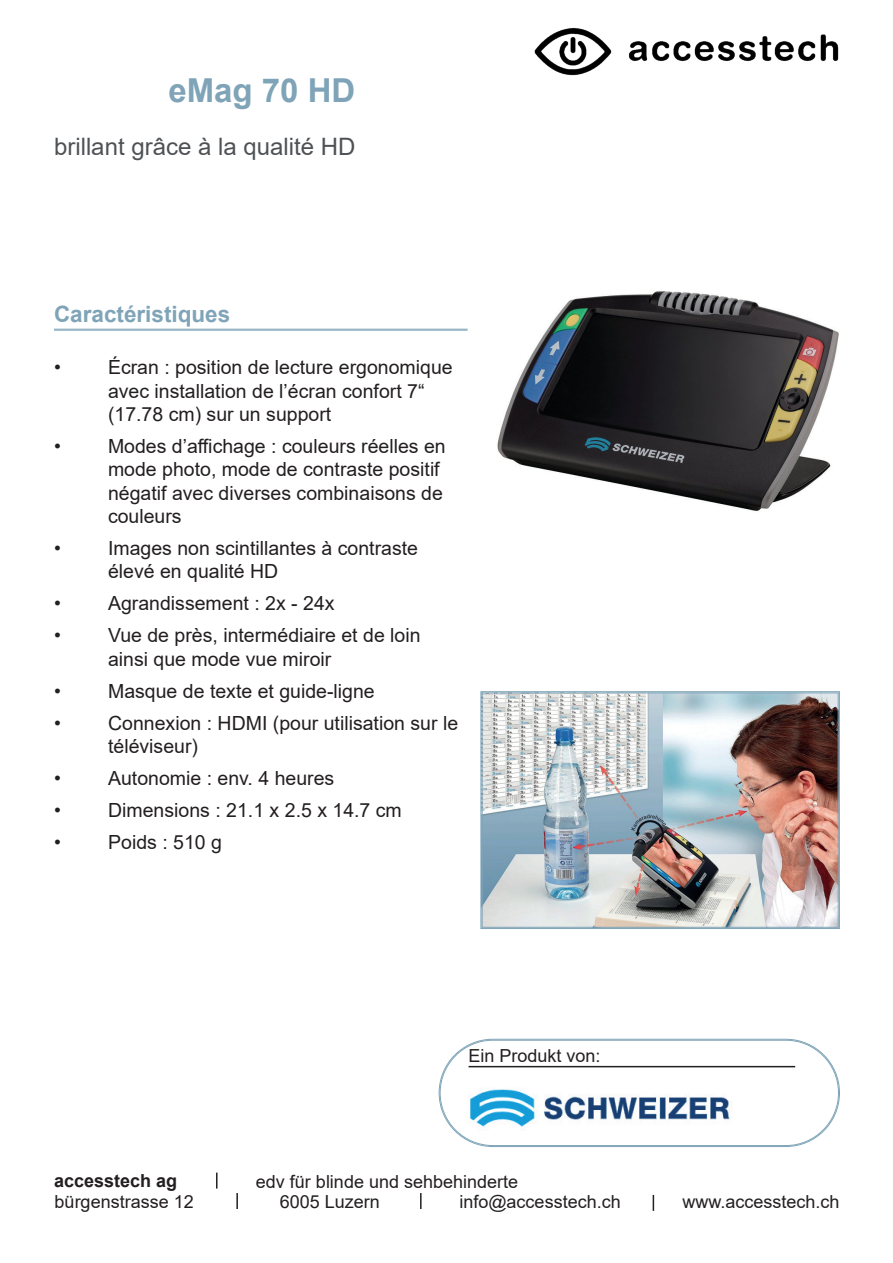
<style>
.page{position:relative;width:893px;height:1263px;background:#fff}
.page>*{position:absolute;margin:0;border:0;box-sizing:border-box;transform-origin:0 0}
.t1{font:700 33px "Arial";color:#7fa4b8}
.t2{font:24px "Arial";color:#4f5255}
.t3{font:700 22.5px "Arial";color:#7fa4b8}
.t4{font:19.5px/23.4px "Arial";color:#231f20}
.t5{font:18px "Arial";color:#231f20}
.t6{font:700 18px "Arial";color:#231f20}
</style>
<div class="page">
<img style="left:463px;top:291px;width:376px;height:220px">
<svg style="left:216px;top:1172px;width:2px;height:16px"></svg>
<svg style="left:236px;top:1193px;width:2px;height:16px"></svg>
<svg style="left:420px;top:1193px;width:2px;height:16px"></svg>
<svg style="left:653px;top:1195px;width:1px;height:16px"></svg>
<img style="left:534px;top:28px;width:305px;height:48px">
<div style="left:440px;top:1040px;width:399px;height:106px;border:1px solid #7fa4b8;border-radius:53px"></div>
<hr style="left:469px;top:1066px;width:326px;height:1px;background:#231f20">
<hr style="left:54px;top:330px;width:414px;height:1px;background:#7fa4b8">
<hr style="left:54px;top:329px;width:414px;height:1px;background:#7fa4b8">
<img style="left:470px;top:1089px;width:260px;height:39px">
<img style="left:480px;top:691px;width:360px;height:238px">
<div style="left:482px;top:693px;width:356px;height:234px;border:1px solid #7fa4b8"></div>
<h1 class="t1" style="left:168px;top:67px;width:189px">eMag 70 HD</h1>
<p class="t2" style="left:54px;top:130px;width:303px">brillant grâce à la qualité HD</p>
<p class="t3" style="left:54px;top:299px;width:178px">Caractéristiques</p>
<p class="t4" style="left:54px;top:356px;width:8px">•</p>
<p class="t4" style="left:108px;top:356px;width:346px">Écran : position de lecture ergonomique avec installation de l’écran confort 7“ (17.78 cm) sur un support</p>
<p class="t4" style="left:54px;top:434px;width:8px">•</p>
<p class="t4" style="left:108px;top:434px;width:339px">Modes d’affichage : couleurs réelles en mode photo, mode de contraste positif négatif avec diverses combinaisons de couleurs</p>
<p class="t4" style="left:54px;top:536px;width:8px">•</p>
<p class="t4" style="left:108px;top:536px;width:311px">Images non scintillantes à contraste élevé en qualité HD</p>
<p class="t4" style="left:54px;top:592px;width:8px">•</p>
<p class="t4" style="left:108px;top:592px;width:228px">Agrandissement : 2x - 24x</p>
<p class="t4" style="left:54px;top:624px;width:8px">•</p>
<p class="t4" style="left:108px;top:624px;width:314px">Vue de près, intermédiaire et de loin ainsi que mode vue miroir</p>
<p class="t4" style="left:54px;top:679px;width:8px">•</p>
<p class="t4" style="left:108px;top:679px;width:268px">Masque de texte et guide-ligne</p>
<p class="t4" style="left:54px;top:711px;width:8px">•</p>
<p class="t4" style="left:108px;top:711px;width:352px">Connexion : HDMI (pour utilisation sur le téléviseur)</p>
<p class="t4" style="left:54px;top:766px;width:8px">•</p>
<p class="t4" style="left:108px;top:766px;width:228px">Autonomie : env. 4 heures</p>
<p class="t4" style="left:54px;top:798px;width:8px">•</p>
<p class="t4" style="left:108px;top:798px;width:295px">Dimensions : 21.1 x 2.5 x 14.7 cm</p>
<p class="t4" style="left:54px;top:830px;width:8px">•</p>
<p class="t4" style="left:108px;top:830px;width:115px">Poids : 510 g</p>
<p class="t5" style="left:469px;top:1043px;width:134px">Ein Produkt von:</p>
<p class="t6" style="left:54px;top:1168px;width:125px">accesstech ag</p>
<p class="t5" style="left:256px;top:1169px;width:264px">edv für blinde und sehbehinderte</p>
<p class="t5" style="left:55px;top:1189px;width:141px">bürgenstrasse 12</p>
<p class="t5" style="left:280px;top:1189px;width:102px">6005 Luzern</p>
<p class="t5" style="left:459px;top:1189px;width:163px">info@accesstech.ch</p>
<p class="t5" style="left:682px;top:1189px;width:159px">www.accesstech.ch</p>
</div>
